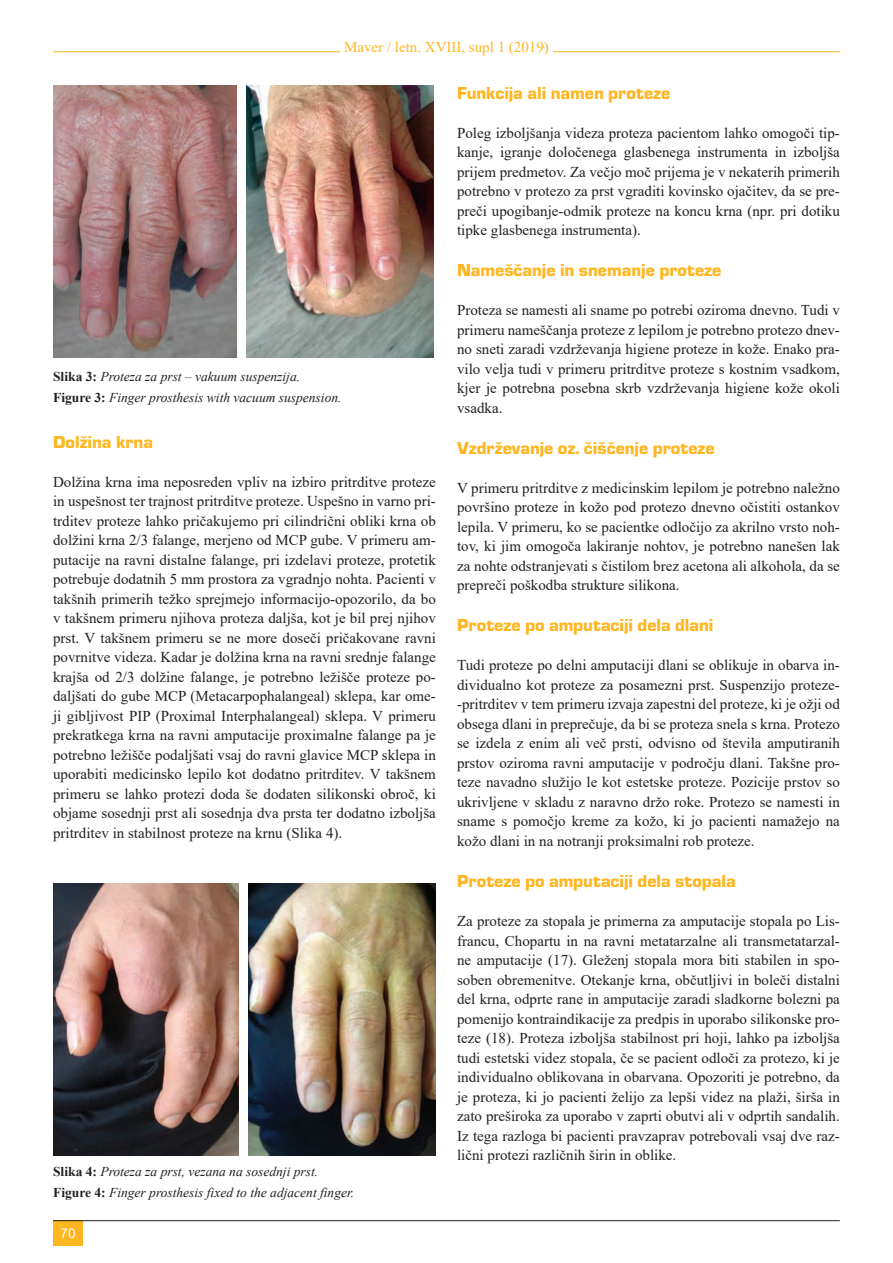
<style>
.page{position:relative;width:893px;height:1263px;background:#fff}
.page>*{position:absolute;margin:0;border:0;box-sizing:border-box;transform-origin:0 0}
.podnaslov{font:18px "Eurostile TEE Blac";color:#ffb620}
.body_tekst{font:15px/19.5px "Times New Roman";color:#231f20;text-align:justify}
.t1{font:15px "Times New Roman";color:#ffb620}
.naslov_tabele_slike{font:italic 13.5px "Times New Roman";color:#231f20}
.t2{font:13.5px "Arial";color:#fff}
.s1{font-weight:700;font-style:normal}
</style>
<div class="page">
<img style="left:53px;top:85px;width:183px;height:272px">
<img style="left:247px;top:85px;width:187px;height:272px">
<img style="left:53px;top:883px;width:185px;height:272px">
<img style="left:249px;top:883px;width:187px;height:272px">
<hr style="left:53px;top:52px;width:787px;height:1px;background:#ffb620">
<div style="left:340px;top:34px;width:213px;height:23px;background:#fff"></div>
<div style="left:53px;top:1220px;width:30px;height:26px;background:#ffb620"></div>
<hr style="left:53px;top:1220px;width:787px;height:1px;background:#231f20">
<p class="t1" style="left:344px;top:37px;width:206px">Maver / letn. XVIII, supl 1 (2019)</p>
<p class="naslov_tabele_slike" style="left:53px;top:368px;width:249px"><span class="s1">Slika 3:</span> Proteza za prst – vakuum suspenzija.</p>
<p class="naslov_tabele_slike" style="left:53px;top:388px;width:290px"><span class="s1">Figure 3:</span> Finger prosthesis with vacuum suspension.</p>
<p class="podnaslov" style="left:53px;top:432px;width:101px">Dolžina krna</p>
<p class="body_tekst" style="left:53px;top:471px;width:384px">Dolžina krna ima neposreden vpliv na izbiro pritrditve proteze in uspešnost ter trajnost pritrditve proteze. Uspešno in varno pri&shy;trditev proteze lahko pričakujemo pri cilindrični obliki krna ob dolžini krna 2/3 falange, merjeno od MCP gube. V primeru am&shy;putacije na ravni distalne falange, pri izdelavi proteze, protetik potrebuje dodatnih 5 mm prostora za vgradnjo nohta. Pacienti v takšnih primerih težko sprejmejo informacijo-opozorilo, da bo v takšnem primeru njihova proteza daljša, kot je bil prej njihov prst. V takšnem primeru se ne more doseči pričakovane ravni povrnitve videza. Kadar je dolžina krna na ravni srednje falange krajša od 2/3 dolžine falange, je potrebno ležišče proteze po&shy;daljšati do gube MCP (Metacarpophalangeal) sklepa, kar ome&shy;ji gibljivost PIP (Proximal Interphalangeal) sklepa. V primeru prekratkega krna na ravni amputacije proximalne falange pa je potrebno ležišče podaljšati vsaj do ravni glavice MCP sklepa in uporabiti medicinsko lepilo kot dodatno pritrditev. V takšnem primeru se lahko protezi doda še dodaten silikonski obroč, ki objame sosednji prst ali sosednja dva prsta ter dodatno izboljša pritrditev in stabilnost proteze na krnu (Slika 4).</p>
<p class="naslov_tabele_slike" style="left:53px;top:1162px;width:267px"><span class="s1">Slika 4:</span> Proteza za prst, vezana na sosednji prst.</p>
<p class="naslov_tabele_slike" style="left:53px;top:1183px;width:303px"><span class="s1">Figure 4:</span> Finger prosthesis fixed to the adjacent finger.</p>
<p class="t2" style="left:61px;top:1224px;width:17px">70</p>
<p class="podnaslov" style="left:457px;top:83px;width:215px">Funkcija ali namen proteze</p>
<p class="body_tekst" style="left:457px;top:122px;width:384px">Poleg izboljšanja videza proteza pacientom lahko omogoči tip&shy;kanje, igranje določenega glasbenega instrumenta in izboljša prijem predmetov. Za večjo moč prijema je v nekaterih primerih potrebno v protezo za prst vgraditi kovinsko ojačitev, da se pre&shy;preči upogibanje-odmik proteze na koncu krna (npr. pri dotiku tipke glasbenega instrumenta).</p>
<p class="podnaslov" style="left:457px;top:260px;width:266px">Nameščanje in snemanje proteze</p>
<p class="body_tekst" style="left:457px;top:300px;width:384px">Proteza se namesti ali sname po potrebi oziroma dnevno. Tudi v primeru nameščanja proteze z lepilom je potrebno protezo dnev&shy;no sneti zaradi vzdrževanja higiene proteze in kože. Enako pra&shy;vilo velja tudi v primeru pritrditve proteze s kostnim vsadkom, kjer je potrebna posebna skrb vzdrževanja higiene kože okoli vsadka.</p>
<p class="podnaslov" style="left:457px;top:438px;width:259px">Vzdrževanje oz. čiščenje proteze</p>
<p class="body_tekst" style="left:457px;top:477px;width:384px">V primeru pritrditve z medicinskim lepilom je potrebno naležno površino proteze in kožo pod protezo dnevno očistiti ostankov lepila. V primeru, ko se pacientke odločijo za akrilno vrsto noh&shy;tov, ki jim omogoča lakiranje nohtov, je potrebno nanešen lak za nohte odstranjevati s čistilom brez acetona ali alkohola, da se prepreči poškodba strukture silikona.</p>
<p class="podnaslov" style="left:457px;top:615px;width:258px">Proteze po amputaciji dela dlani</p>
<p class="body_tekst" style="left:457px;top:655px;width:384px">Tudi proteze po delni amputaciji dlani se oblikuje in obarva in&shy;dividualno kot proteze za posamezni prst. Suspenzijo proteze--pritrditev v tem primeru izvaja zapestni del proteze, ki je ožji od obsega dlani in preprečuje, da bi se proteza snela s krna. Protezo se izdela z enim ali več prsti, odvisno od števila amputiranih prstov oziroma ravni amputacije v področju dlani. Takšne pro&shy;teze navadno služijo le kot estetske proteze. Pozicije prstov so ukrivljene v skladu z naravno držo roke. Protezo se namesti in sname s pomočjo kreme za kožo, ki jo pacienti namažejo na kožo dlani in na notranji proksimalni rob proteze.</p>
<p class="podnaslov" style="left:457px;top:871px;width:280px">Proteze po amputaciji dela stopala</p>
<p class="body_tekst" style="left:457px;top:911px;width:384px">Za proteze za stopala je primerna za amputacije stopala po Lis&shy;francu, Chopartu in na ravni metatarzalne ali transmetatarzal&shy;ne amputacije (17). Gleženj stopala mora biti stabilen in spo&shy;soben obremenitve. Otekanje krna, občutljivi in boleči distalni del krna, odprte rane in amputacije zaradi sladkorne bolezni pa pomenijo kontraindikacije za predpis in uporabo silikonske pro&shy;teze (18). Proteza izboljša stabilnost pri hoji, lahko pa izboljša tudi estetski videz stopala, če se pacient odloči za protezo, ki je individualno oblikovana in obarvana. Opozoriti je potrebno, da je proteza, ki jo pacienti želijo za lepši videz na plaži, širša in zato preširoka za uporabo v zaprti obutvi ali v odprtih sandalih.<br>Iz tega razloga bi pacienti pravzaprav potrebovali vsaj dve raz&shy;lični protezi različnih širin in oblike.</p>
</div>
